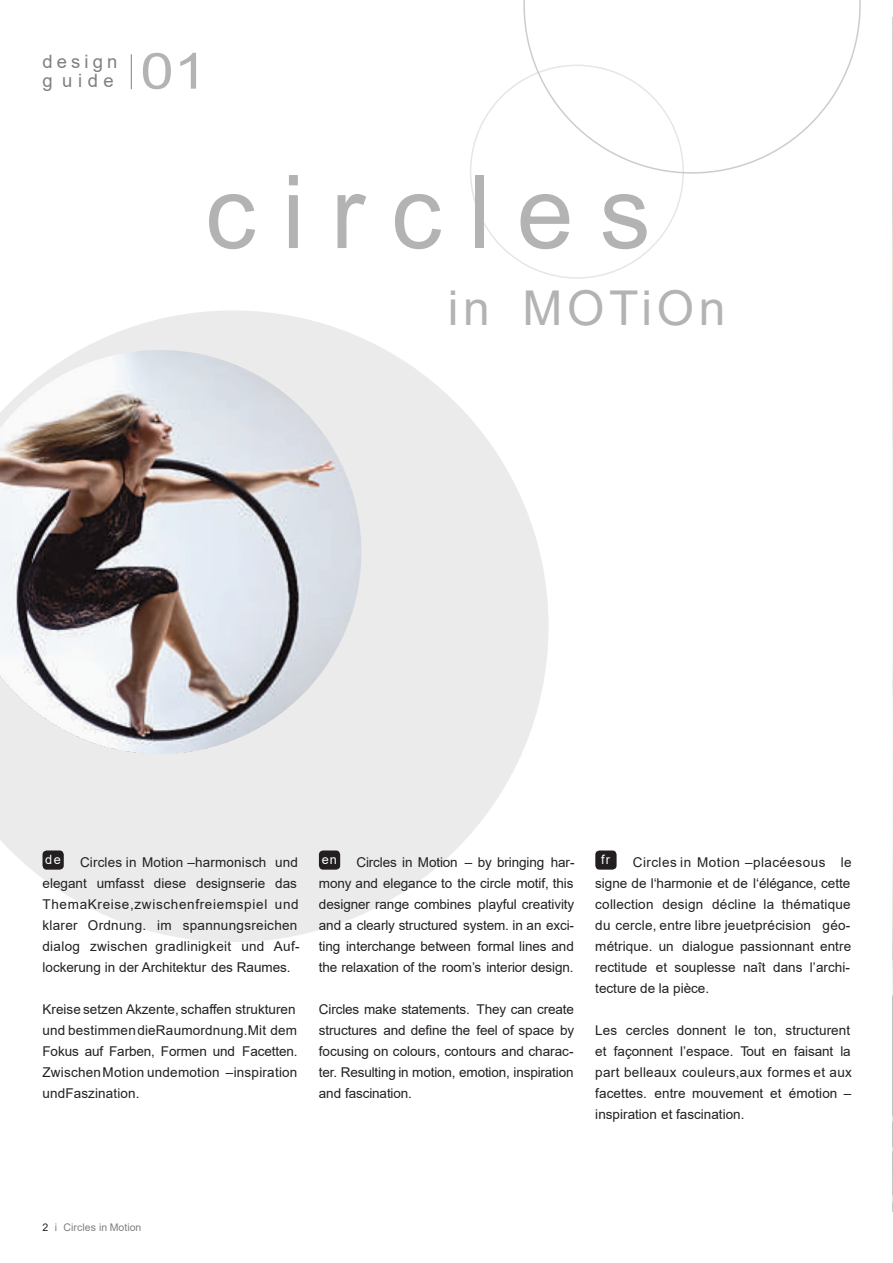
<style>
.page{position:relative;width:893px;height:1263px;background:#fff}
.page>*{position:absolute;margin:0;border:0;box-sizing:border-box;transform-origin:0 0}
.t1{font:102px "Arial";letter-spacing:.255em;color:#b3b3b3}
.t2{font:49.95px "Arial";color:#b3b3b3;scale:1.2 1}
.t3{font:48px "Arial";letter-spacing:.095em;color:#b3b3b3}
.t4{font:18.45px/18.5px "Arial";letter-spacing:.225em;color:#808080}
.t5{font:13.5px/21px "Arial";letter-spacing:.005em;color:#231f20}
.t6{font:12.75px "Arial";color:#fff}
.t7{font:10.5px "Arial";letter-spacing:.005em;color:#808080}
.s1{color:#231f20}
</style>
<div class="page">
<svg style="left:892px;top:17px;width:1px;height:1195px"></svg>
<svg style="left:523px;top:0;width:338px;height:174px"></svg>
<svg style="left:0;top:310px;width:549px;height:632px;fill:#ebebeb"></svg>
<img style="left:0;top:350px;width:308px;height:404px">
<svg style="left:308px;top:415px;width:53px;height:274px;background:#dcdfe4"></svg>
<div style="left:43px;top:850px;width:21px;height:20px;background:#231f20;border-radius:4px"></div>
<div style="left:319px;top:850px;width:21px;height:20px;background:#231f20;border-radius:4px"></div>
<div style="left:595px;top:850px;width:22px;height:20px;background:#231f20;border-radius:4px"></div>
<hr style="left:131px;top:54px;width:1px;height:35px;background:#808080">
<h3 class="t4" style="left:43px;top:54px;width:76px">design g uide</h3>
<h2 class="t2" style="left:140px;top:52px;width:57px">01</h2>
<h1 class="t1" style="left:205px;top:174px;width:447px">circles</h1>
<h3 class="t3" style="left:448px;top:290px;width:279px">in MOTiOn</h3>
<p class="t6" style="left:45px;top:855px;width:17px">de</p>
<p class="t6" style="left:322px;top:855px;width:16px">en</p>
<p class="t6" style="left:601px;top:855px;width:11px">fr</p>
<p class="t5" style="left:43px;top:853px;width:258px;text-indent:38px">Circles in Motion –harmonisch und elegant umfasst diese designserie das ThemaKreise,zwischenfreiemspiel und klarer Ordnung. im spannungsreichen dialog zwischen gradlinigkeit und Auf&shy;lockerung in der Architektur des Raumes.</p>
<p class="t5" style="left:43px;top:1000px;width:257px">Kreise setzen Akzente, schaffen strukturen und bestimmendieRaumordnung.Mit dem Fokus auf Farben, Formen und Facetten.<br>ZwischenMotion undemotion –inspiration undFaszination.</p>
<p class="t5" style="left:319px;top:853px;width:257px;text-align:justify;text-indent:38px">Circles in Motion – by bringing har&shy;mony and elegance to the circle motif, this designer range combines playful creativity and a clearly structured system. in an exci&shy;ting interchange between formal lines and the relaxation of the room’s interior design.</p>
<p class="t5" style="left:319px;top:1000px;width:257px;text-align:justify">Circles make statements. They can create structures and define the feel of space by focusing on colours, contours and charac&shy;ter. Resulting in motion, emotion, inspiration and fascination.</p>
<p class="t5" style="left:595px;top:853px;width:258px;text-indent:38px">Circles in Motion –placéesous le signe de l‘harmonie et de l‘élégance, cette collection design décline la thématique du cercle, entre libre jeuetprécision géo&shy;métrique. un dialogue passionnant entre rectitude et souplesse naît dans l’archi&shy;tecture de la pièce.</p>
<p class="t5" style="left:595px;top:1021px;width:258px">Les cercles donnent le ton, structurent et façonnent l’espace. Tout en faisant la part belleaux couleurs,aux formes et aux facettes. entre mouvement et émotion – inspiration et fascination.</p>
<p class="t7" style="left:43px;top:1223px;width:100px"><span class="s1">2</span> i Circles in Motion</p>
</div>
